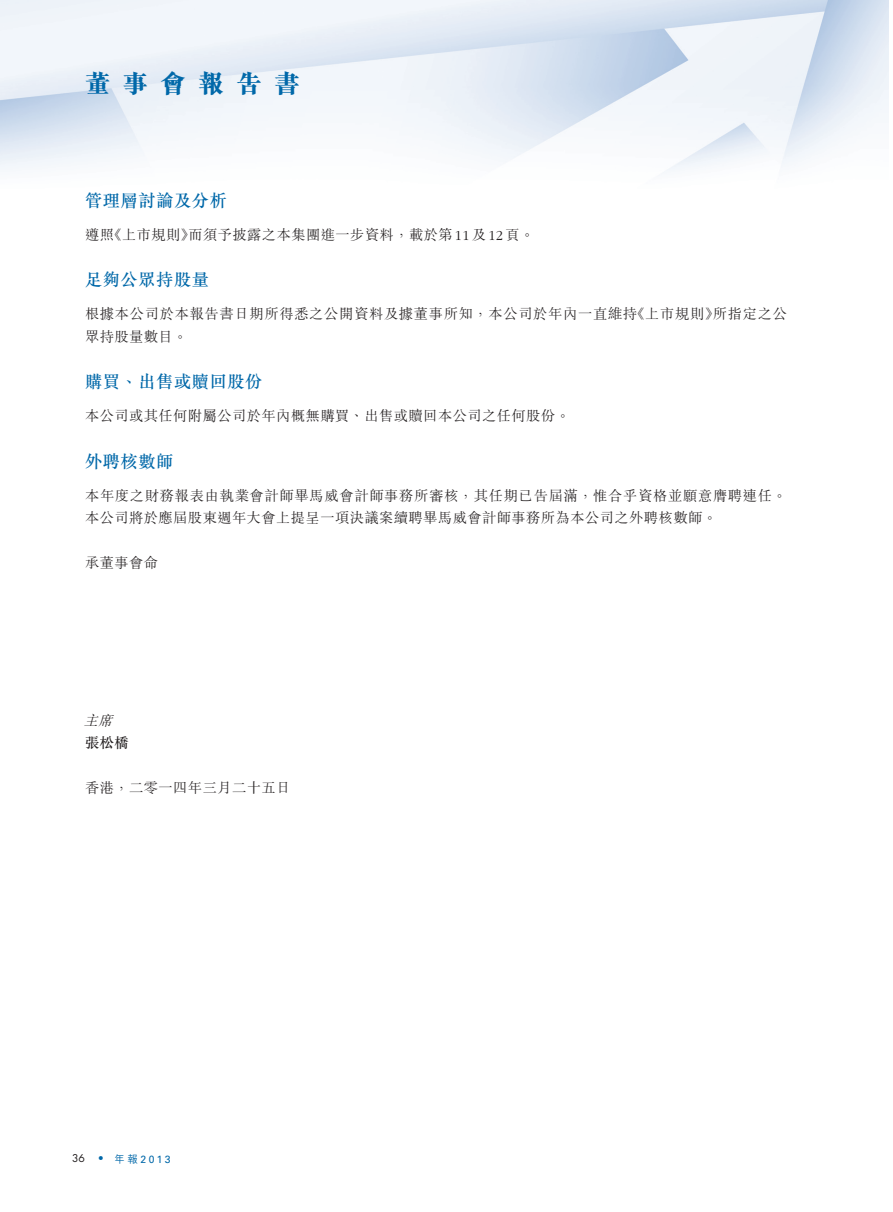
<style>
.page{position:relative;width:893px;height:1212px;background:#fff}
.page>*{position:absolute;margin:0;border:0;box-sizing:border-box;transform-origin:0 0}
.t1{font:800 25.5px "M Sung HK";letter-spacing:.485em;color:#0068a9}
._3__標題{font:500 17.25px "M Sung HK";letter-spacing:.03em;color:#0068a9}
._1__內文{font:300 14.25px/22.5px "M Sung HK";letter-spacing:.03em;color:#231f20}
._1__內文-2{font:300 14.25px/22.5px "M Sung HK";letter-spacing:.05em;color:#231f20}
._1__內文-3{font:500 14.25px "M Sung HK";color:#231f20}
._1__內文-4{font:italic 300 14.25px "M Sung HK";color:#231f20}
.t2{font:10.5px "Univers LT Std";color:#0068a9}
.t3{font:10.5px "Futura Std";color:#231f20}
.s1{font-family:"ITC Garamond Std"}
.s2{font-family:"Futura Std"}
.s3{font-family:"M Hei HK";font-weight:500}
</style>
<div class="page">
<h1 class="t1" style="left:85px;top:71px;width:216px">董事會報告書</h1>
<p class="_3__標題" style="left:85px;top:188px;width:143px">管理層討論及分析</p>
<p class="_1__內文" style="left:85px;top:222px;width:451px">遵照《上市規則》而須予披露之本集團進一步資料，載於第<span class="s1">11</span>及<span class="s1">12</span>頁。</p>
<p class="_3__標題" style="left:85px;top:268px;width:126px">足夠公眾持股量</p>
<p class="_1__內文-2" style="left:85px;top:302px;width:703px">根據本公司於本報告書日期所得悉之公開資料及據董事所知，本公司於年內一直維持《上市規則》所指定之公眾持股量數目。</p>
<p class="_3__標題" style="left:85px;top:370px;width:179px">購買、出售或贖回股份</p>
<p class="_1__內文" style="left:85px;top:404px;width:486px">本公司或其任何附屬公司於年內概無購買、出售或贖回本公司之任何股份。</p>
<p class="_3__標題" style="left:85px;top:449px;width:90px">外聘核數師</p>
<p class="_1__內文" style="left:85px;top:483px;width:703px">本年度之財務報表由執業會計師畢馬威會計師事務所審核，其任期已告屆滿，惟合乎資格並願意膺聘連任。本公司將於應屆股東週年大會上提呈一項決議案續聘畢馬威會計師事務所為本公司之外聘核數師。</p>
<p class="_1__內文" style="left:85px;top:551px;width:75px">承董事會命</p>
<p class="_1__內文-4" style="left:84px;top:710px;width:35px">主席</p>
<p class="_1__內文-3" style="left:85px;top:733px;width:45px">張松橋</p>
<p class="_1__內文" style="left:85px;top:776px;width:207px">香港，二零一四年三月二十五日</p>
<p class="t3" style="left:72px;top:1151px;width:14px">36</p>
<p class="t2" style="left:98px;top:1153px;width:74px"><span class="s2">•</span> <span class="s3">年報</span>2013</p>
</div>
